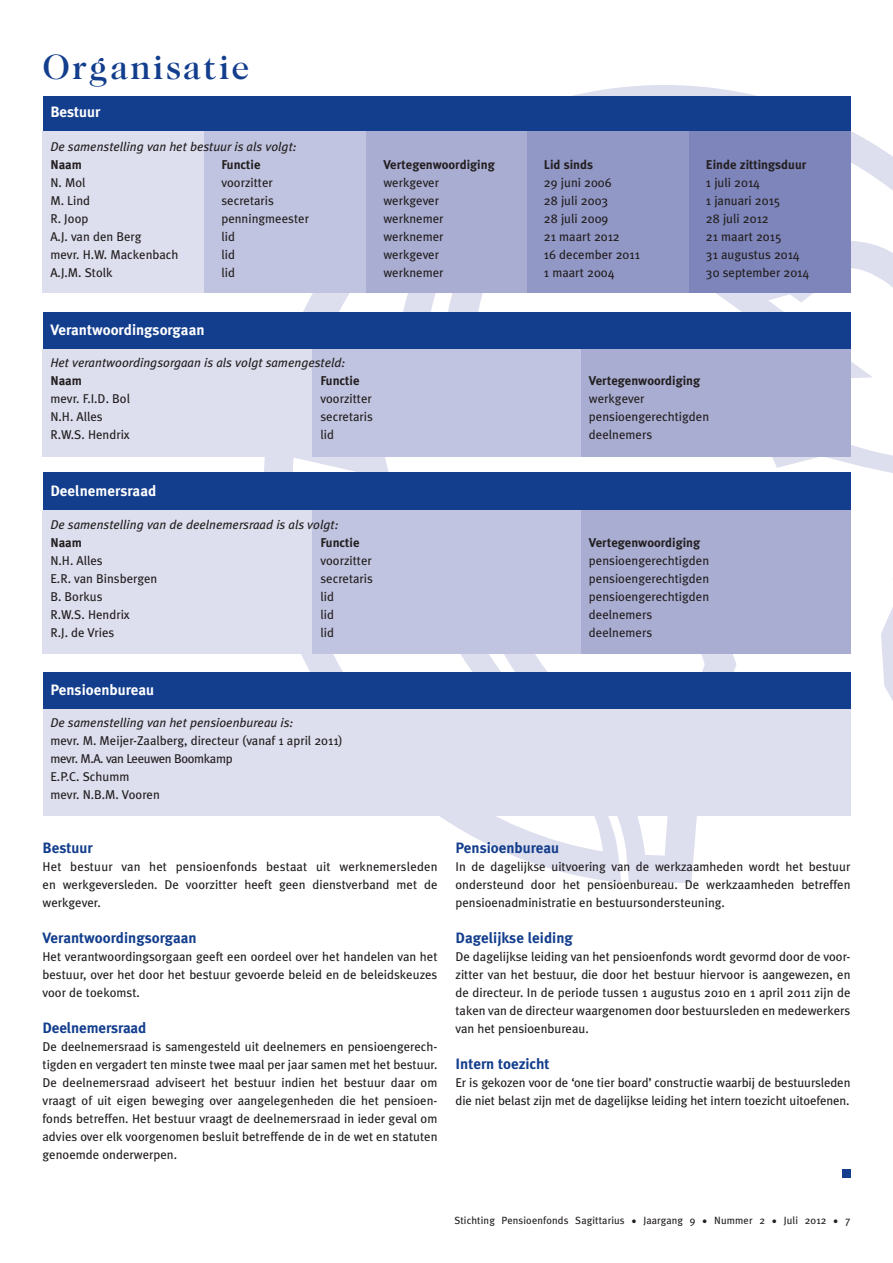
<style>
.page{position:relative;width:893px;height:1263px;background:#fff}
.page>*{position:absolute;margin:0;border:0;box-sizing:border-box;transform-origin:0 0}
.t1{font:500 36px "Caslon 224 IT Cby BT";letter-spacing:.05em;color:#133e8d}
.t2{font:700 15px "Meta Plus";color:#133e8d}
.t3{font:700 15px "Meta Plus";color:#fff}
.t4{font:12.75px/18px "Meta Plus";color:#231f20;text-align:justify}
.t5{font:italic 12.75px "Meta Plus";color:#231f20}
.t6{font:700 12.75px "Meta Plus";color:#231f20}
.t7{font:10.5px "Meta Plus";letter-spacing:.01em;color:#231f20}
</style>
<div class="page">
<svg style="left:621px;top:423px;width:272px;height:50px"></svg>
<svg style="left:621px;top:654px;width:115px;height:229px"></svg>
<svg style="left:881px;top:607px;width:12px;height:94px"></svg>
<svg style="left:264px;top:457px;width:357px;height:426px"></svg>
<svg style="left:303px;top:293px;width:133px;height:19px"></svg>
<svg style="left:448px;top:85px;width:445px;height:338px"></svg>
<div style="left:841px;top:1169px;width:9px;height:9px;background:#133e8d"></div>
<div style="left:43px;top:96px;width:807px;height:35px;background:#133e8d"></div>
<div style="left:204px;top:131px;width:162px;height:162px;background:#c1c4e0"></div>
<div style="left:43px;top:131px;width:161px;height:162px;background:#dddeee"></div>
<div style="left:366px;top:131px;width:161px;height:162px;background:#a9add2"></div>
<div style="left:527px;top:131px;width:162px;height:162px;background:#9298c6"></div>
<div style="left:689px;top:131px;width:161px;height:162px;background:#7e85ba"></div>
<div style="left:43px;top:473px;width:807px;height:37px;background:#133e8d"></div>
<div style="left:312px;top:510px;width:269px;height:144px;background:#c1c4e0"></div>
<div style="left:43px;top:510px;width:269px;height:144px;background:#dddeee"></div>
<div style="left:581px;top:510px;width:269px;height:144px;background:#a9add2"></div>
<div style="left:43px;top:672px;width:807px;height:38px;background:#133e8d"></div>
<div style="left:43px;top:710px;width:807px;height:106px;background:#dddeee"></div>
<div style="left:43px;top:312px;width:807px;height:37px;background:#133e8d"></div>
<div style="left:312px;top:349px;width:269px;height:108px;background:#c1c4e0"></div>
<div style="left:43px;top:349px;width:269px;height:108px;background:#dddeee"></div>
<div style="left:581px;top:349px;width:269px;height:108px;background:#a9add2"></div>
<h1 class="t1" style="left:43px;top:44px;width:209px">Organisatie</h1>
<p class="t3" style="left:50px;top:103px;width:52px">Bestuur</p>
<p class="t5" style="left:50px;top:139px;width:248px">De samenstelling van het bestuur is als volgt:</p>
<p class="t6" style="left:50px;top:157px;width:33px">Naam</p>
<p class="t6" style="left:221px;top:157px;width:41px">Functie</p>
<p class="t6" style="left:383px;top:157px;width:113px">Vertegenwoordiging</p>
<p class="t6" style="left:544px;top:157px;width:51px">Lid sinds</p>
<p class="t6" style="left:706px;top:157px;width:102px">Einde zittingsduur</p>
<p class="t4" style="left:50px;top:173px;width:37px">N. Mol</p>
<p class="t4" style="left:221px;top:173px;width:53px">voorzitter</p>
<p class="t4" style="left:383px;top:173px;width:57px">werkgever</p>
<p class="t4" style="left:544px;top:173px;width:69px">29 juni 2006</p>
<p class="t4" style="left:706px;top:173px;width:56px">1 juli 2014</p>
<p class="t4" style="left:50px;top:191px;width:41px">M. Lind</p>
<p class="t4" style="left:221px;top:191px;width:54px">secretaris</p>
<p class="t4" style="left:383px;top:191px;width:57px">werkgever</p>
<p class="t4" style="left:544px;top:191px;width:66px">28 juli 2003</p>
<p class="t4" style="left:706px;top:191px;width:76px">1 januari 2015</p>
<p class="t4" style="left:50px;top:209px;width:40px">R. Joop</p>
<p class="t4" style="left:221px;top:209px;width:89px">penningmeester</p>
<p class="t4" style="left:383px;top:209px;width:62px">werknemer</p>
<p class="t4" style="left:544px;top:209px;width:66px">28 juli 2009</p>
<p class="t4" style="left:706px;top:209px;width:64px">28 juli 2012</p>
<p class="t4" style="left:50px;top:227px;width:93px">A.J. van den Berg</p>
<p class="t4" style="left:221px;top:227px;width:15px">lid</p>
<p class="t4" style="left:383px;top:227px;width:62px">werknemer</p>
<p class="t4" style="left:544px;top:227px;width:77px">21 maart 2012</p>
<p class="t4" style="left:706px;top:227px;width:77px">21 maart 2015</p>
<p class="t4" style="left:50px;top:245px;width:130px">mevr. H.W. Mackenbach</p>
<p class="t4" style="left:221px;top:245px;width:15px">lid</p>
<p class="t4" style="left:383px;top:245px;width:57px">werkgever</p>
<p class="t4" style="left:544px;top:245px;width:97px">16 december 2011</p>
<p class="t4" style="left:706px;top:245px;width:95px">31 augustus 2014</p>
<p class="t4" style="left:50px;top:263px;width:64px">A.J.M. Stolk</p>
<p class="t4" style="left:221px;top:263px;width:15px">lid</p>
<p class="t4" style="left:383px;top:263px;width:62px">werknemer</p>
<p class="t4" style="left:544px;top:263px;width:72px">1 maart 2004</p>
<p class="t4" style="left:706px;top:263px;width:105px">30 september 2014</p>
<p class="t3" style="left:50px;top:321px;width:156px">Verantwoordingsorgaan</p>
<p class="t5" style="left:50px;top:355px;width:297px">Het verantwoordingsorgaan is als volgt samengesteld:</p>
<p class="t6" style="left:50px;top:373px;width:33px">Naam</p>
<p class="t6" style="left:320px;top:373px;width:41px">Functie</p>
<p class="t6" style="left:589px;top:373px;width:113px">Vertegenwoordiging</p>
<p class="t4" style="left:50px;top:389px;width:81px">mevr. F.I.D. Bol</p>
<p class="t4" style="left:320px;top:389px;width:53px">voorzitter</p>
<p class="t4" style="left:589px;top:389px;width:57px">werkgever</p>
<p class="t4" style="left:50px;top:407px;width:54px">N.H. Alles</p>
<p class="t4" style="left:320px;top:407px;width:54px">secretaris</p>
<p class="t4" style="left:589px;top:407px;width:122px">pensioengerechtigden</p>
<p class="t4" style="left:50px;top:425px;width:81px">R.W.S. Hendrix</p>
<p class="t4" style="left:320px;top:425px;width:15px">lid</p>
<p class="t4" style="left:589px;top:425px;width:65px">deelnemers</p>
<p class="t3" style="left:50px;top:482px;width:107px">Deelnemersraad</p>
<p class="t5" style="left:50px;top:517px;width:290px">De samenstelling van de deelnemersraad is als volgt:</p>
<p class="t6" style="left:50px;top:535px;width:33px">Naam</p>
<p class="t6" style="left:320px;top:535px;width:41px">Functie</p>
<p class="t6" style="left:589px;top:535px;width:113px">Vertegenwoordiging</p>
<p class="t4" style="left:50px;top:551px;width:54px">N.H. Alles</p>
<p class="t4" style="left:320px;top:551px;width:53px">voorzitter</p>
<p class="t4" style="left:589px;top:551px;width:122px">pensioengerechtigden</p>
<p class="t4" style="left:50px;top:569px;width:108px">E.R. van Binsbergen</p>
<p class="t4" style="left:320px;top:569px;width:54px">secretaris</p>
<p class="t4" style="left:589px;top:569px;width:122px">pensioengerechtigden</p>
<p class="t4" style="left:50px;top:587px;width:54px">B. Borkus</p>
<p class="t4" style="left:320px;top:587px;width:15px">lid</p>
<p class="t4" style="left:589px;top:587px;width:122px">pensioengerechtigden</p>
<p class="t4" style="left:50px;top:605px;width:81px">R.W.S. Hendrix</p>
<p class="t4" style="left:320px;top:605px;width:15px">lid</p>
<p class="t4" style="left:589px;top:605px;width:65px">deelnemers</p>
<p class="t4" style="left:50px;top:623px;width:65px">R.J. de Vries</p>
<p class="t4" style="left:320px;top:623px;width:15px">lid</p>
<p class="t4" style="left:589px;top:623px;width:65px">deelnemers</p>
<p class="t3" style="left:50px;top:681px;width:105px">Pensioenbureau</p>
<p class="t5" style="left:50px;top:715px;width:244px">De samenstelling van het pensioenbureau is:</p>
<p class="t4" style="left:50px;top:731px;width:294px;text-align:left">mevr. M. Meijer-Zaalberg, directeur (vanaf 1 april 2011) mevr. M.A. van Leeuwen Boomkamp<br>E.P.C. Schumm<br>mevr. N.B.M. Vooren</p>
<p class="t2" style="left:43px;top:839px;width:52px">Bestuur</p>
<p class="t4" style="left:43px;top:857px;width:397px">Het bestuur van het pensioenfonds bestaat uit werknemersleden en werkgeversleden. De voorzitter heeft geen dienstverband met de werkgever.</p>
<p class="t2" style="left:43px;top:929px;width:156px">Verantwoordingsorgaan</p>
<p class="t4" style="left:43px;top:947px;width:396px">Het verantwoordingsorgaan geeft een oordeel over het handelen van het bestuur, over het door het bestuur gevoerde beleid en de beleidskeuzes voor de toekomst.</p>
<p class="t2" style="left:43px;top:1019px;width:105px">Deelnemersraad</p>
<p class="t4" style="left:43px;top:1037px;width:396px">De deelnemersraad is samengesteld uit deelnemers en pensioengerech&shy;tigden en vergadert ten minste twee maal per jaar samen met het bestuur.<br>De deelnemersraad adviseert het bestuur indien het bestuur daar om vraagt of uit eigen beweging over aangelegenheden die het pensioen&shy;fonds betreffen. Het bestuur vraagt de deelnemersraad in ieder geval om advies over elk voorgenomen besluit betreffende de in de wet en statuten genoemde onderwerpen.</p>
<p class="t2" style="left:455px;top:839px;width:105px">Pensioenbureau</p>
<p class="t4" style="left:455px;top:857px;width:396px">In de dagelijkse uitvoering van de werkzaamheden wordt het bestuur ondersteund door het pensioenbureau. De werkzaamheden betreffen pensioenadministratie en bestuursondersteuning.</p>
<p class="t2" style="left:455px;top:929px;width:119px">Dagelijkse leiding</p>
<p class="t4" style="left:455px;top:947px;width:396px">De dagelijkse leiding van het pensioenfonds wordt gevormd door de voor&shy;zitter van het bestuur, die door het bestuur hiervoor is aangewezen, en de directeur. In de periode tussen 1 augustus 2010 en 1 april 2011 zijn de taken van de directeur waargenomen door bestuursleden en medewerkers van het pensioenbureau.</p>
<p class="t2" style="left:455px;top:1055px;width:96px">Intern toezicht</p>
<p class="t4" style="left:455px;top:1073px;width:396px">Er is gekozen voor de ‘one tier board’ constructie waarbij de bestuursleden die niet belast zijn met de dagelijkse leiding het intern toezicht uitoefenen.</p>
<p class="t7" style="left:454px;top:1214px;width:397px">Stichting Pensioenfonds Sagittarius • Jaargang 9 • Nummer 2 • Juli 2012 • 7</p>
</div>
